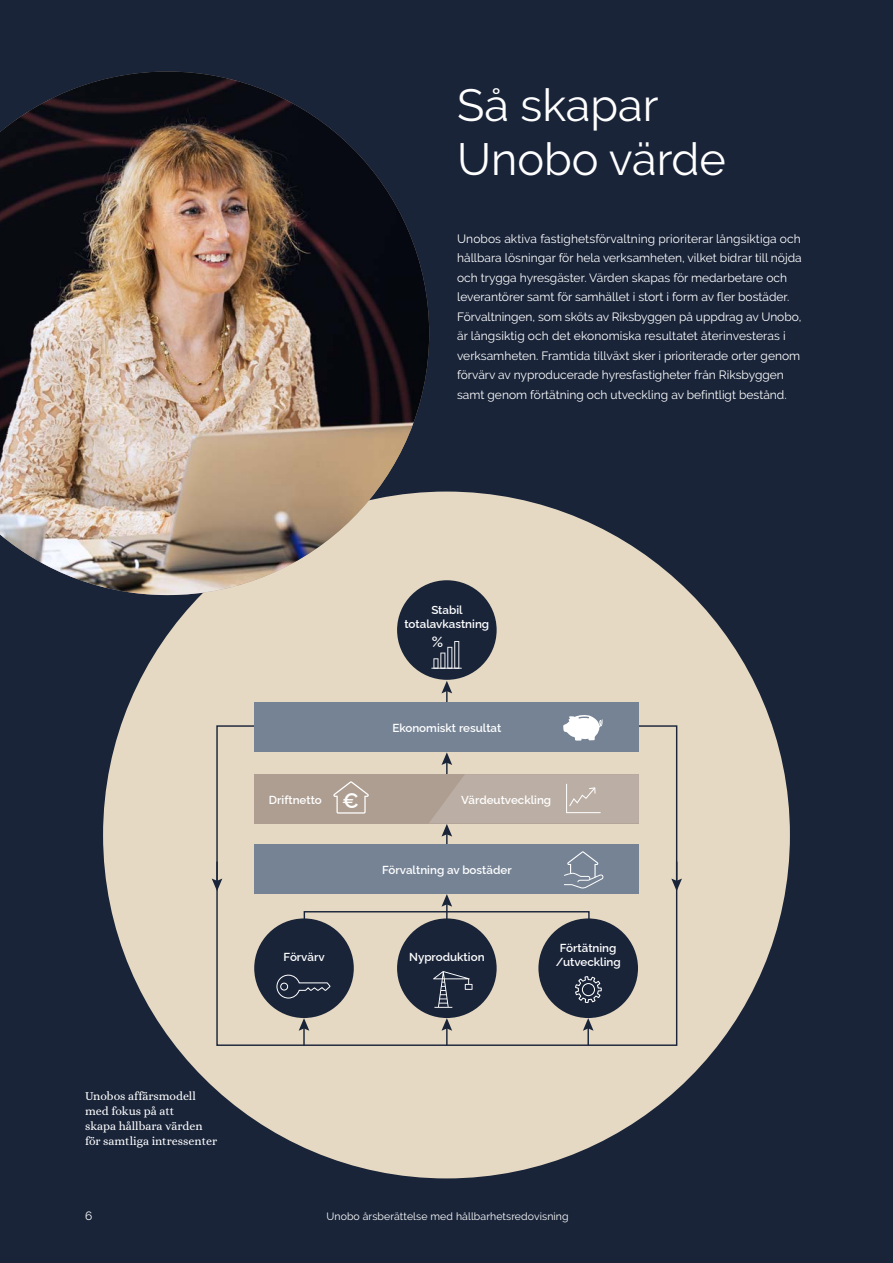
<style>
.page{position:relative;width:893px;height:1263px;background:#192439}
.page>*{position:absolute;margin:0;border:0;box-sizing:border-box;transform-origin:0 0}
.t1{font:45px/54px "Raleway";color:#fff}
.t2{font:600 15px "Raleway";color:#fff}
.t3{font:12px/19.5px "Raleway";color:#fff}
.t4{font:12px/15px "Alice";color:#fff}
.t5{font:600 11.55px/14px "Raleway";color:#fff;text-align:center}
.t6{font:10.5px "Raleway";letter-spacing:.01em;color:#fff}
.s1{font-size:21.15px}
</style>
<div class="page">
<div style="left:103px;top:491px;width:687px;height:687px;background:#e6d9c3;border-radius:50%"></div>
<svg style="left:299px;top:1018px;width:10px;height:27px"></svg>
<svg style="left:441px;top:1018px;width:11px;height:27px"></svg>
<hr style="left:216px;top:861px;width:2px;height:21px;background:#192439">
<svg style="left:212px;top:878px;width:10px;height:13px"></svg>
<svg style="left:671px;top:861px;width:11px;height:30px"></svg>
<svg style="left:441px;top:681px;width:11px;height:21px"></svg>
<svg style="left:583px;top:1018px;width:10px;height:27px"></svg>
<svg style="left:303px;top:894px;width:287px;height:34px"></svg>
<div style="left:255px;top:702px;width:384px;height:50px;background:#758395"></div>
<div style="left:255px;top:774px;width:384px;height:49px;background:#ae9e91"></div>
<div style="left:255px;top:844px;width:384px;height:50px;background:#758395"></div>
<div style="left:397px;top:918px;width:100px;height:100px;background:#192439;border-radius:50%"></div>
<div style="left:397px;top:580px;width:100px;height:100px;background:#192439;border-radius:50%"></div>
<div style="left:538px;top:918px;width:100px;height:100px;background:#192439;border-radius:50%"></div>
<div style="left:254px;top:918px;width:100px;height:100px;background:#192439;border-radius:50%"></div>
<svg style="left:575px;top:976px;width:27px;height:27px"></svg>
<svg style="left:433px;top:971px;width:39px;height:37px"></svg>
<svg style="left:276px;top:974px;width:55px;height:25px"></svg>
<svg style="left:333px;top:781px;width:36px;height:33px"></svg>
<svg style="left:429px;top:752px;width:210px;height:136px"></svg>
<svg style="left:433px;top:641px;width:26px;height:27px"></svg>
<hr style="left:431px;top:668px;width:31px;height:1px;background:#fff">
<svg style="left:563px;top:715px;width:40px;height:25px"></svg>
<img style="left:0;top:72px;width:429px;height:523px">
<h1 class="t1" style="left:457px;top:78px;width:270px">Så skapar<br>Unobo värde</h1>
<p class="t3" style="left:457px;top:229px;width:346px">Unobos aktiva fastighetsförvaltning prioriterar långsiktiga och hållbara lösningar för hela verksamheten, vilket bidrar till nöjda och trygga hyresgäster. Värden skapas för medarbetare och leverantörer samt för samhället i stort i form av fler bostäder.<br>Förvaltningen, som sköts av Riksbyggen på uppdrag av Unobo, är långsiktig och det ekonomiska resultatet återinvesteras i verksamheten. Framtida tillväxt sker i prioriterade orter genom förvärv av nyproducerade hyresfastigheter från Riksbyggen samt genom förtätning och utveckling av befintligt bestånd.</p>
<p class="t5" style="left:404px;top:601px;width:86px">Stabil totalavkastning</p>
<p class="t2" style="left:432px;top:630px;width:13px">%</p>
<p class="t5" style="left:392px;top:720px;width:110px">Ekonomiskt resultat</p>
<p class="t5" style="left:269px;top:792px;width:92px">Driftnetto <span class="s1">€</span></p>
<p class="t5" style="left:461px;top:792px;width:91px">Värdeutveckling</p>
<p class="t4" style="left:85px;top:1089px;width:134px">Unobos affärsmodell med fokus på att<br>skapa hållbara värden för samtliga intressenter</p>
<p class="t5" style="left:284px;top:948px;width:43px">Förvärv</p>
<p class="t5" style="left:382px;top:862px;width:131px">Förvaltning av bostäder</p>
<p class="t5" style="left:409px;top:948px;width:77px">Nyproduktion</p>
<p class="t5" style="left:556px;top:939px;width:67px">Förtätning /utveckling</p>
<p class="t3" style="left:85px;top:1206px;width:9px">6</p>
<p class="t6" style="left:326px;top:1211px;width:244px">Unobo årsberättelse med hållbarhetsredovisning</p>
</div>
